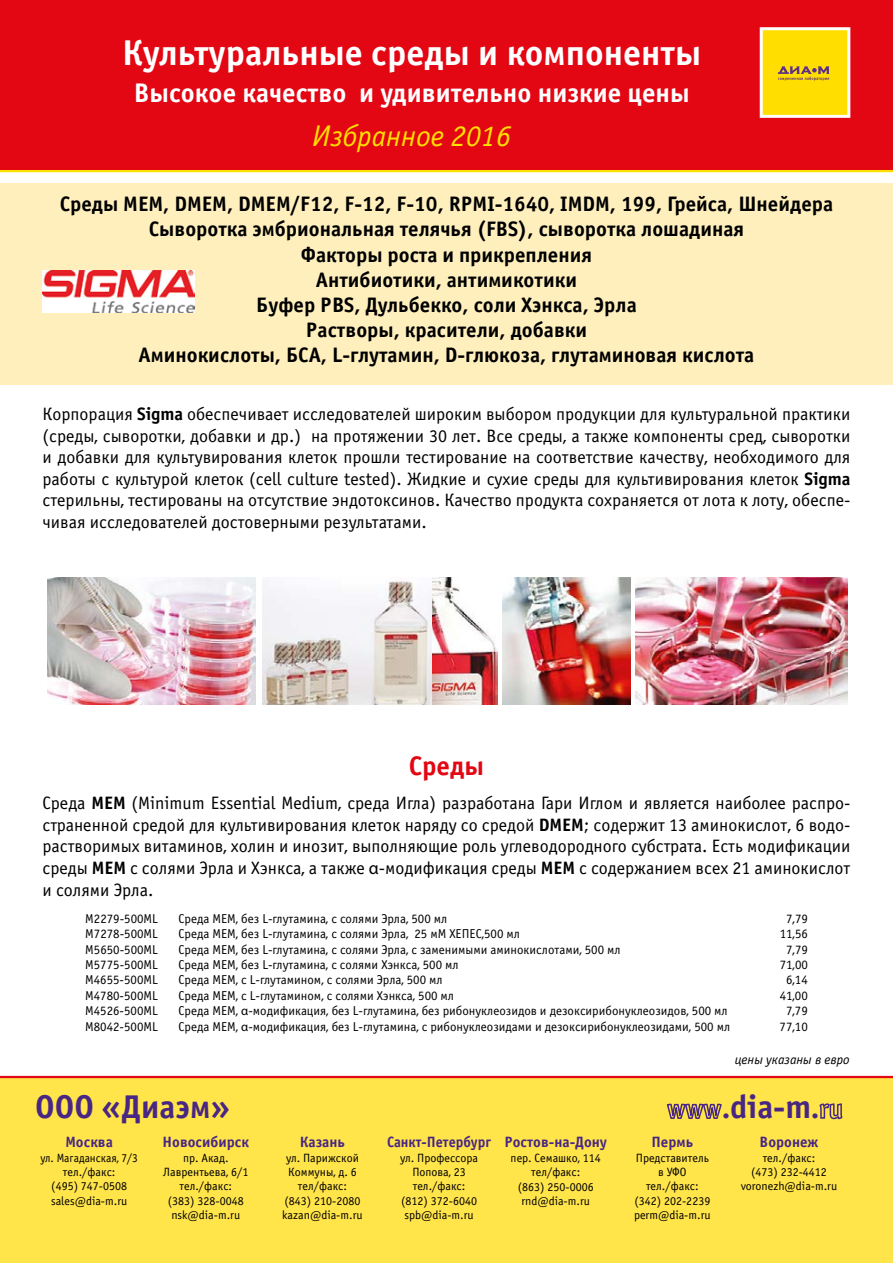
<style>
.page{position:relative;width:893px;height:1263px;background:#fff}
.page>*{position:absolute;margin:0;border:0;box-sizing:border-box;transform-origin:0 0}
.t1{font:700 36px "Officina Sans C";color:#fff}
.t2{font:700 33px "Officina Sans C";color:#482683}
.t3{font:italic 30px "Officina Sans C";color:#ffe000}
.t4{font:700 27px "Officina Sans C";color:#fff}
.t5{font:700 27px "Officina Sans C";color:#e30613}
.t6{font:700 21px/25.2px "Officina Sans C";color:#000;text-align:center}
.t7{font:18px/21.6px "Officina Sans C";color:#000;text-align:justify}
.t8{font:700 15px "Officina Sans C";color:#482683}
.t9{font:700 15px "Officina Sans C";color:#482683;scale:.95 1}
.t10{font:italic 13.5px "Officina Sans C";color:#000}
.t11{font:12.9px "Officina Sans C";color:#000}
.t12{font:12px/14.4px "Officina Sans C";color:#000;text-align:center}
.t13{font:12px/14.4px "Officina Sans C";color:#000;text-align:center;scale:.95 1}
.s1{font-weight:700}
.s2{font-family:"Myriad Pro"}
.s3{font-size:27px}
</style>
<div class="page">
<div style="left:0;top:184px;width:893px;height:201px;background:#feefbd"></div>
<div style="left:0;top:1076px;width:893px;height:187px;background:#ffe44a"></div>
<svg style="left:666px;top:1090px;width:57px;height:65px;background:#e8cc51"></svg>
<svg style="left:819px;top:1103px;width:24px;height:17px"></svg>
<div style="left:0;top:0;width:893px;height:172px;background:#e30613"></div>
<div style="left:761px;top:29px;width:88px;height:87px;background:#ffde00"></div>
<svg style="left:778px;top:66px;width:51px;height:15px"></svg>
<div style="left:760px;top:27px;width:90px;height:91px;border:3px solid #fff"></div>
<img style="left:47px;top:577px;width:209px;height:128px">
<img style="left:263px;top:577px;width:234px;height:128px">
<img style="left:635px;top:577px;width:213px;height:128px">
<img style="left:503px;top:577px;width:127px;height:128px">
<img style="left:43px;top:270px;width:151px;height:42px">
<h1 class="t1" style="left:122px;top:33px;width:580px">Культуральные среды и компоненты</h1>
<h3 class="t4" style="left:134px;top:77px;width:557px">Высокое качество и удивительно низкие цены</h3>
<h3 class="t3" style="left:312px;top:120px;width:200px">Избранное 2016</h3>
<p class="t6" style="left:60px;top:192px;width:775px">Среды MEM, DMEM, DMEM/F12, F-12, F-10, RPMI-1640, IMDM, 199, Грейса, Шнейдера Сыворотка эмбриональная телячья (FBS), сыворотка лошадиная<br>Факторы роста и прикрепления<br>Антибиотики, антимикотики<br>Буфер PBS, Дульбекко, соли Хэнкса, Эрла<br>Растворы, красители, добавки<br>Аминокислоты, БСА, L-глутамин, D-глюкоза, глутаминовая кислота</p>
<p class="t7" style="left:43px;top:404px;width:809px">Корпорация <span class="s1">Sigma</span> обеспечивает исследователей широким выбором продукции для культуральной практики (среды, сыворотки, добавки и др.) на протяжении 30 лет. Все среды, а также компоненты сред, сыворотки и добавки для культувирования клеток прошли тестирование на соответствие качеству, необходимого для работы с культурой клеток (cell culture tested). Жидкие и сухие среды для культивирования клеток <span class="s1">Sigma </span>стерильны, тестированы на отсутствие эндотоксинов. Качество продукта сохраняется от лота к лоту, обеспе&shy;чивая исследователей достоверными результатами.</p>
<h3 class="t5" style="left:409px;top:750px;width:77px">Среды</h3>
<p class="t7" style="left:43px;top:793px;width:809px">Среда <span class="s1">MEM</span> (Minimum Essential Medium, среда Игла) разработана Гари Иглом и является наиболее распро&shy;страненной средой для культивирования клеток наряду со средой <span class="s1">DMEM</span>; содержит 13 аминокислот, 6 водо&shy;растворимых витаминов, холин и инозит, выполняющие роль углеводородного субстрата. Есть модификации среды <span class="s1">МЕМ</span> с солями Эрла и Хэнкса, а также <span class="s2">α</span>-модификация среды <span class="s1">MEM</span> с содержанием всех 21 аминокислот и солями Эрла.</p>
<p class="t11" style="left:85px;top:911px;width:74px">M2279-500ML</p>
<p class="t11" style="left:179px;top:911px;width:270px">Среда MEM, без L-глутамина, с солями Эрла, 500 мл</p>
<p class="t11" style="left:786px;top:911px;width:23px">7,79</p>
<p class="t11" style="left:85px;top:927px;width:74px">M7278-500ML</p>
<p class="t11" style="left:179px;top:927px;width:343px">Среда MEM, без L-глутамина, с солями Эрла, 25 мМ ХЕПЕС,500 мл</p>
<p class="t11" style="left:780px;top:927px;width:30px">11,56</p>
<p class="t11" style="left:85px;top:942px;width:74px">M5650-500ML</p>
<p class="t11" style="left:179px;top:942px;width:444px">Среда MEM, без L-глутамина, с солями Эрла, с заменимыми аминокислотами, 500 мл</p>
<p class="t11" style="left:786px;top:942px;width:23px">7,79</p>
<p class="t11" style="left:85px;top:958px;width:74px">M5775-500ML</p>
<p class="t11" style="left:179px;top:958px;width:282px">Среда MEM, без L-глутамина, с солями Хэнкса, 500 мл</p>
<p class="t11" style="left:780px;top:958px;width:30px">71,00</p>
<p class="t11" style="left:85px;top:973px;width:74px">M4655-500ML</p>
<p class="t11" style="left:179px;top:973px;width:266px">Среда MEM, с L-глутамином, с солями Эрла, 500 мл</p>
<p class="t11" style="left:786px;top:973px;width:23px">6,14</p>
<p class="t11" style="left:85px;top:988px;width:74px">M4780-500ML</p>
<p class="t11" style="left:179px;top:988px;width:277px">Среда MEM, с L-глутамином, с солями Хэнкса, 500 мл</p>
<p class="t11" style="left:780px;top:988px;width:30px">41,00</p>
<p class="t11" style="left:85px;top:1004px;width:74px">M4526-500ML</p>
<p class="t11" style="left:179px;top:1004px;width:551px">Среда MEM, <span class="s2">α</span>-модификация, без L-глутамина, без рибонуклеозидов и дезоксирибонуклеозидов, 500 мл</p>
<p class="t11" style="left:786px;top:1004px;width:23px">7,79</p>
<p class="t11" style="left:85px;top:1019px;width:74px">M8042-500ML</p>
<p class="t11" style="left:178px;top:1019px;width:553px">Среда MEM, <span class="s2">α</span>-модификация, без L-глутамина, с рибонуклеозидами и дезоксирибонуклеозидами, 500 мл</p>
<p class="t11" style="left:780px;top:1019px;width:30px">77,10</p>
<p class="t10" style="left:735px;top:1052px;width:116px">цены указаны в евро</p>
<h2 class="t2" style="left:35px;top:1088px;width:196px">ООО «Диаэм»</h2>
<h2 class="t2" style="left:722px;top:1088px;width:98px"><span class="s3">.</span>dia-m<span class="s3">.</span></h2>
<p class="t8" style="left:65px;top:1133px;width:49px">Москва</p>
<p class="t13" style="left:40px;top:1150px;width:104px">ул. Магаданская, 7/3 тел./факс:<br>(495) 747-0508 sales@dia-m.ru</p>
<p class="t8" style="left:163px;top:1133px;width:88px">Новосибирск</p>
<p class="t12" style="left:163px;top:1150px;width:87px">пр. Акад.<br>Лаврентьева, 6/1 тел./факс:<br>(383) 328-0048 nsk@dia-m.ru</p>
<p class="t9" style="left:387px;top:1133px;width:111px">Санкт-Петербург</p>
<p class="t12" style="left:400px;top:1150px;width:79px">ул. Профессора<br>Попова, 23 тел./факс: (812) 372-6040 spb@dia-m.ru</p>
<p class="t8" style="left:300px;top:1133px;width:47px">Казань</p>
<p class="t12" style="left:282px;top:1150px;width:82px">ул. Парижской<br>Коммуны, д. 6 тел/факс:<br>(843) 210-2080 kazan@dia-m.ru</p>
<p class="t8" style="left:651px;top:1133px;width:43px">Пермь</p>
<p class="t12" style="left:634px;top:1150px;width:78px">Представитель в УФО тел./факс: (342) 202-2239 perm@dia-m.ru</p>
<p class="t8" style="left:760px;top:1133px;width:60px">Воронеж</p>
<p class="t12" style="left:741px;top:1150px;width:98px">тел./факс:<br>(473) 232-4412 voronezh@dia-m.ru</p>
<p class="t8" style="left:504px;top:1134px;width:104px">Ростов-на-Дону</p>
<p class="t12" style="left:511px;top:1151px;width:92px">пер. Семашко, 114 тел/факс:<br>(863) 250-0006 rnd@dia-m.ru</p>
</div>
